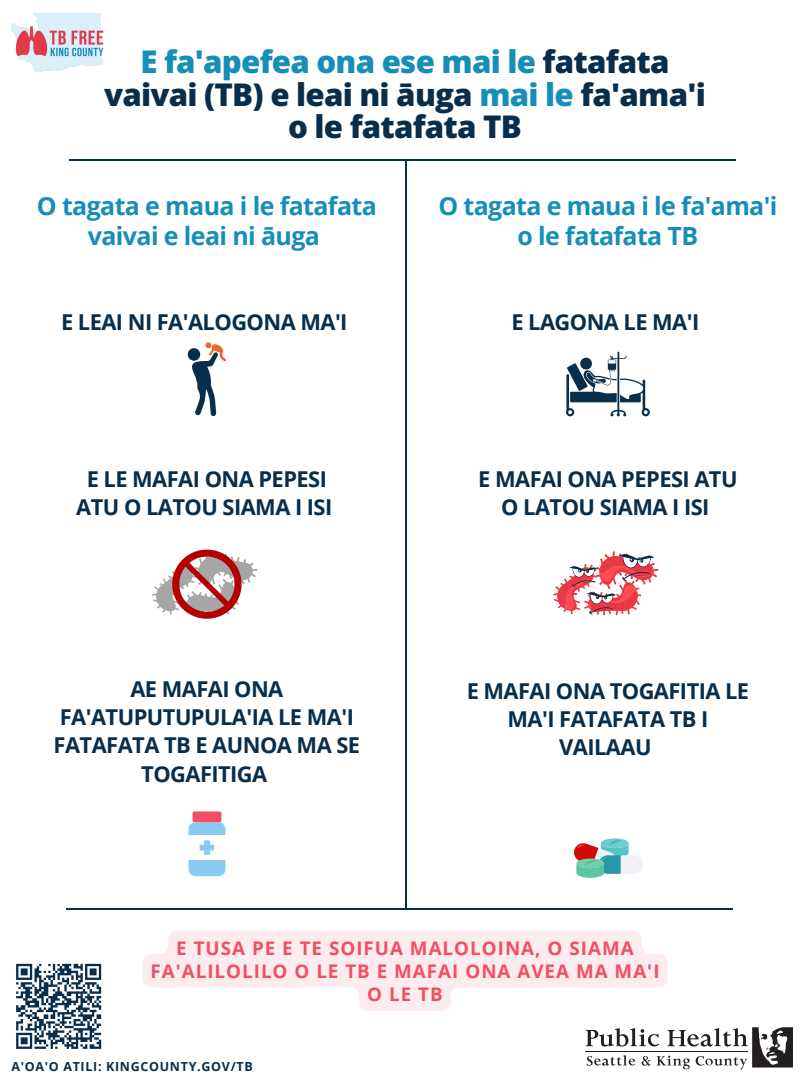
<style>
.page{position:relative;width:810px;height:1080px;background:#fff}
.page>*{position:absolute;margin:0;border:0;box-sizing:border-box;transform-origin:0 0}
.t1{font:800 31.25px/32.8px "Open Sans";letter-spacing:-.025em;color:#082e4c;text-align:center}
.t2{font:700 25px/29.5px "Open Sans";letter-spacing:-.025em;color:#168eba;text-align:center}
.t3{font:700 21.88px/28.1px "Open Sans";letter-spacing:-.025em;color:#082e4c;text-align:center}
.t4{font:700 18.75px/23.4px "Open Sans";letter-spacing:.055em;color:#f14f62;text-align:center}
.t5{font:700 12.5px "Open Sans";letter-spacing:.055em;color:#082e4c}
.s1{color:#168eba}
</style>
<div class="page">
<hr style="left:405px;top:159px;width:2px;height:750px;background:#082e4c">
<hr style="left:69px;top:159px;width:667px;height:1px;background:#082e4c">
<hr style="left:66px;top:908px;width:667px;height:2px;background:#082e4c">
<div style="left:188px;top:822px;width:37px;height:54px;background:#8acaef;border-radius:7px"></div>
<div style="left:188px;top:836px;width:37px;height:24px;background:#fff"></div>
<div style="left:193px;top:811px;width:28px;height:11px;background:#f14f62"></div>
<svg style="left:200px;top:840px;width:14px;height:15px"></svg>
<svg style="left:601px;top:838px;width:28px;height:10px"></svg>
<svg style="left:574px;top:840px;width:69px;height:38px"></svg>
<svg style="left:553px;top:551px;width:105px;height:65px"></svg>
<svg style="left:566px;top:352px;width:84px;height:64px"></svg>
<svg style="left:188px;top:342px;width:38px;height:74px"></svg>
<svg style="left:152px;top:549px;width:105px;height:70px"></svg>
<svg style="left:586px;top:1027px;width:207px;height:43px"></svg>
<hr style="left:585px;top:1051px;width:163px;height:1px;background:#231f20">
<img style="left:12px;top:13px;width:92px;height:59px">
<svg style="left:16px;top:963px;width:86px;height:86px"></svg>
<svg style="left:142px;top:931px;width:526px;height:80px;fill:#fdecee"></svg>
<p class="t1" style="left:104px;top:44px;width:603px"><span class="s1">E fa'apefea ona ese mai le</span> fatafata vaivai (TB) e leai ni āuga <span class="s1">mai le</span> fa'ama'i o le fatafata TB</p>
<p class="t2" style="left:37px;top:191px;width:341px">O tagata e maua i le fatafata vaivai e leai ni āuga</p>
<p class="t2" style="left:438px;top:191px;width:340px">O tagata e maua i le fa'ama'i o le fatafata TB</p>
<p class="t3" style="left:61px;top:307px;width:288px">E LEAI NI FA'ALOGONA MA'I</p>
<p class="t3" style="left:76px;top:465px;width:257px">E LE MAFAI ONA PEPESI<br>ATU O LATOU SIAMA I ISI</p>
<p class="t3" style="left:54px;top:675px;width:308px">AE MAFAI ONA<br>FA'ATUPUTUPULA'IA LE MA'I<br>FATAFATA TB E AUNOA MA SE<br>TOGAFITIGA</p>
<p class="t3" style="left:511px;top:307px;width:190px">E LAGONA LE MA'I</p>
<p class="t3" style="left:478px;top:465px;width:261px">E MAFAI ONA PEPESI ATU<br>O LATOU SIAMA I ISI</p>
<p class="t3" style="left:467px;top:677px;width:284px">E MAFAI ONA TOGAFITIA LE<br>MA'I FATAFATA TB I<br>VAILAAU</p>
<p class="t4" style="left:150px;top:936px;width:511px">E TUSA PE E TE SOIFUA MALOLOINA, O SIAMA<br>FA'ALILOLILO O LE TB E MAFAI ONA AVEA MA MA'I<br>O LE TB</p>
<p class="t5" style="left:12px;top:1058px;width:243px">A'OA'O ATILI: KINGCOUNTY.GOV/TB</p>
</div>
